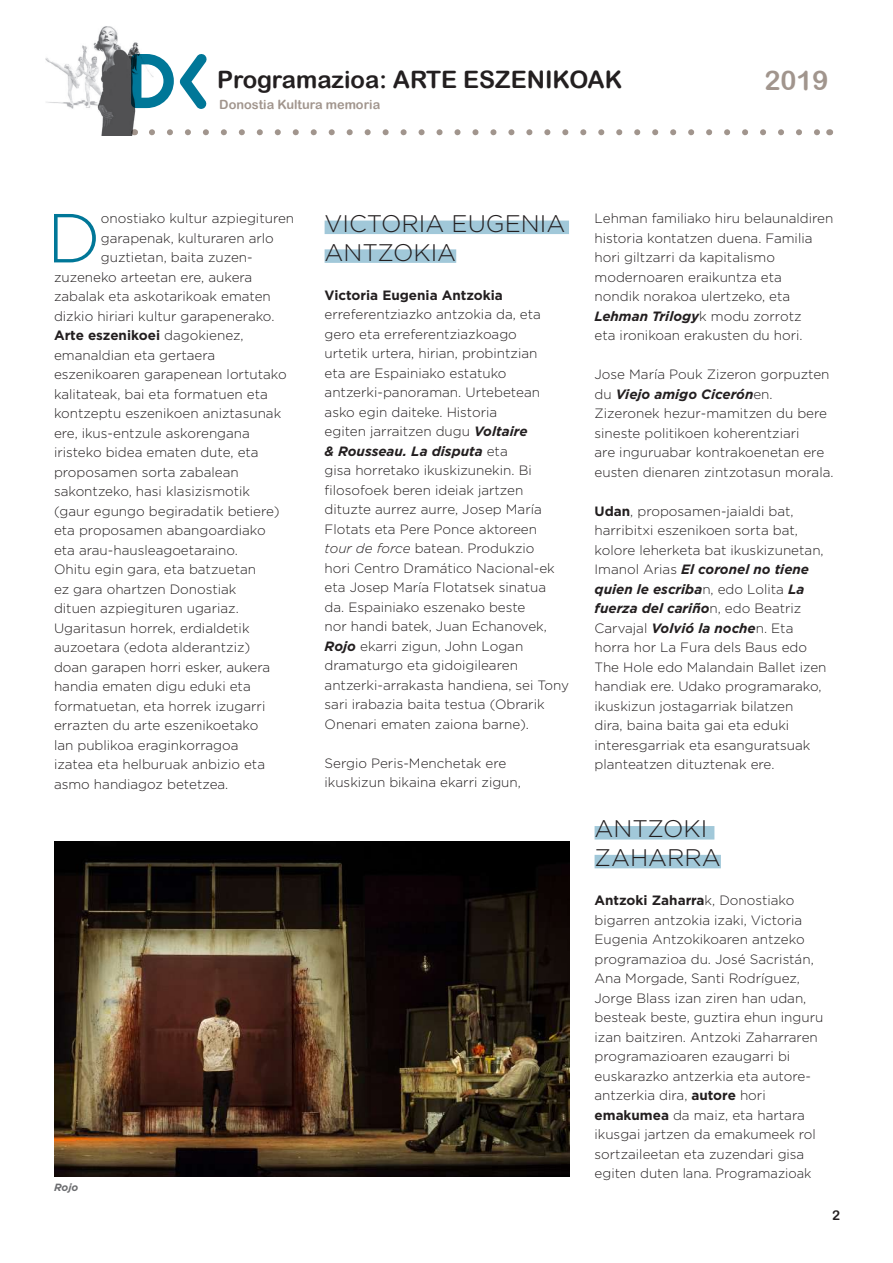
<style>
.page{position:relative;width:893px;height:1263px;background:#fff}
.page>*{position:absolute;margin:0;border:0;box-sizing:border-box;transform-origin:0 0}
.t1{font:300 69.15px "Gotham";color:#007798}
.t2{font:27px "Arial Rounded MT Bold";color:#a1958d}
.t3{font:300 24px/28.8px "Gotham";color:#231f20}
.t4{font:24px "Arial Rounded MT Bold";color:#231f20}
.t5{font:300 13.5px/19.5px "Gotham";color:#231f20}
.t6{font:700 13.5px "Gotham";color:#231f20}
.t7{font:13.5px "Arial Rounded MT Bold";color:#231f20}
.t8{font:12.75px "Arial Rounded MT Bold";color:#a1958d}
.t9{font:italic 700 10.5px "Gotham";color:#6c6d70}
.s1{font-weight:300}
.s2{font-weight:700;font-style:italic}
.s3{font-style:italic}
.s4{font-weight:700}
</style>
<div class="page">
<svg style="left:153px;top:54px;width:21px;height:54px"></svg>
<svg style="left:180px;top:54px;width:27px;height:55px"></svg>
<svg style="left:153px;top:129px;width:667px;height:6px"></svg>
<img style="left:46px;top:26px;width:107px;height:109px">
<div style="left:325px;top:221px;width:244px;height:13px;background:#a1c8d9"></div>
<div style="left:325px;top:249px;width:131px;height:14px;background:#a1c8d9"></div>
<div style="left:595px;top:826px;width:119px;height:13px;background:#a1c8d9"></div>
<div style="left:595px;top:855px;width:126px;height:13px;background:#a1c8d9"></div>
<img style="left:54px;top:841px;width:515px;height:336px">
<h3 class="t4" style="left:217px;top:65px;width:407px">Programazioa: Arte Eszenikoak</h3>
<h2 class="t2" style="left:764px;top:65px;width:66px">2019</h2>
<p class="t8" style="left:219px;top:97px;width:162px">Donostia Kultura memoria</p>
<h1 class="t1" style="left:47px;top:194px;width:56px">D</h1>
<p class="t5" style="left:101px;top:209px;width:195px">onostiako kultur azpiegituren</p>
<p class="t5" style="left:101px;top:228px;width:174px">garapenak, kulturaren arlo</p>
<p class="t5" style="left:101px;top:247px;width:153px">guztietan, baita zuzen-</p>
<p class="t5" style="left:54px;top:267px;width:200px">zuzeneko arteetan ere, aukera</p>
<p class="t5" style="left:54px;top:286px;width:218px">zabalak eta askotarikoak ematen</p>
<p class="t5" style="left:54px;top:306px;width:222px">dizkio hiriari kultur garapenerako.</p>
<p class="t6" style="left:54px;top:327px;width:191px">Arte eszenikoei <span class="s1">dagokienez,</span></p>
<p class="t5" style="left:54px;top:345px;width:163px">emanaldian eta gertaera</p>
<p class="t5" style="left:54px;top:364px;width:234px">eszenikoaren garapenean lortutako</p>
<p class="t5" style="left:54px;top:384px;width:215px">kalitateak, bai eta formatuen eta</p>
<p class="t5" style="left:54px;top:403px;width:229px">kontzeptu eszenikoen aniztasunak</p>
<p class="t5" style="left:54px;top:423px;width:197px">ere, ikus-entzule askorengana</p>
<p class="t5" style="left:54px;top:442px;width:206px">iristeko bidea ematen dute, eta</p>
<p class="t5" style="left:54px;top:462px;width:186px">proposamen sorta zabalean</p>
<p class="t5" style="left:54px;top:481px;width:198px">sakontzeko, hasi klasizismotik</p>
<p class="t5" style="left:54px;top:501px;width:227px">(gaur egungo begiradatik betiere)</p>
<p class="t5" style="left:54px;top:520px;width:213px">eta proposamen abangoardiako</p>
<p class="t5" style="left:54px;top:540px;width:185px">eta arau-hausleagoetaraino.</p>
<p class="t5" style="left:54px;top:559px;width:204px">Ohitu egin gara, eta batzuetan</p>
<p class="t5" style="left:54px;top:579px;width:184px">ez gara ohartzen Donostiak</p>
<p class="t5" style="left:54px;top:598px;width:186px">dituen azpiegituren ugariaz.</p>
<p class="t5" style="left:54px;top:618px;width:197px">Ugaritasun horrek, erdialdetik</p>
<p class="t5" style="left:54px;top:637px;width:198px">auzoetara (edota alderantziz)</p>
<p class="t5" style="left:54px;top:657px;width:218px">doan garapen horri esker, aukera</p>
<p class="t5" style="left:54px;top:676px;width:198px">handia ematen digu eduki eta</p>
<p class="t5" style="left:54px;top:696px;width:213px">formatuetan, eta horrek izugarri</p>
<p class="t5" style="left:54px;top:715px;width:206px">errazten du arte eszenikoetako</p>
<p class="t5" style="left:54px;top:735px;width:186px">lan publikoa eraginkorragoa</p>
<p class="t5" style="left:54px;top:754px;width:213px">izatea eta helburuak anbizio eta</p>
<p class="t5" style="left:54px;top:774px;width:176px">asmo handiagoz betetzea.</p>
<p class="t9" style="left:54px;top:1180px;width:26px">Rojo</p>
<h3 class="t3" style="left:325px;top:208px;width:242px">VICTORIA EUGENIA<br>ANTZOKIA</h3>
<p class="t6" style="left:325px;top:286px;width:180px">Victoria Eugenia Antzokia</p>
<p class="t5" style="left:325px;top:304px;width:246px">erreferentziazko antzokia da, eta gero eta erreferentziazkoago<br>urtetik urtera, hirian, probintzian<br>eta are Espainiako estatuko antzerki-panoraman. Urtebetean asko egin daiteke. Historia<br>egiten jarraitzen dugu <span class="s2">Voltaire<br>&amp; Rousseau. La disputa</span> eta<br>gisa horretako ikuskizunekin. Bi filosofoek beren ideiak jartzen dituzte aurrez aurre, Josep María<br>Flotats eta Pere Ponce aktoreen<br><span class="s3">tour de force</span> batean. Produkzio<br>hori Centro Dramático Nacional-ek eta Josep María Flotatsek sinatua da. Espainiako eszenako beste<br>nor handi batek, Juan Echanovek,<br><span class="s2">Rojo</span> ekarri zigun, John Logan dramaturgo eta gidoigilearen antzerki-arrakasta handiena, sei Tony sari irabazia baita testua (Obrarik<br>Onenari ematen zaiona barne).</p>
<p class="t5" style="left:325px;top:753px;width:198px">Sergio Peris-Menchetak ere ikuskizun bikaina ekarri zigun,</p>
<p class="t5" style="left:595px;top:209px;width:240px">Lehman familiako hiru belaunaldiren historia kontatzen duena. Familia hori giltzarri da kapitalismo modernoaren eraikuntza eta<br>nondik norakoa ulertzeko, eta<br><span class="s2">Lehman Trilogy</span>k modu zorrotz<br>eta ironikoan erakusten du hori.</p>
<p class="t5" style="left:595px;top:364px;width:240px">Jose María Pouk Zizeron gorpuzten du <span class="s2">Viejo amigo Cicerón</span>en.<br>Zizeronek hezur-mamitzen du bere sineste politikoen koherentziari<br>are inguruabar kontrakoenetan ere eusten dienaren zintzotasun morala.</p>
<p class="t5" style="left:595px;top:501px;width:233px"><span class="s4">Udan</span>, proposamen-jaialdi bat, harribitxi eszenikoen sorta bat, kolore leherketa bat ikuskizunetan,<br>Imanol Arias <span class="s2">El coronel no tiene quien le escriba</span>n, edo Lolita <span class="s2">La fuerza del cariño</span>n, edo Beatriz<br>Carvajal <span class="s2">Volvió la noche</span>n. Eta horra hor La Fura dels Baus edo<br>The Hole edo Malandain Ballet izen handiak ere. Udako programarako, ikuskizun jostagarriak bilatzen<br>dira, baina baita gai eta eduki interesgarriak eta esanguratsuak planteatzen dituztenak ere.</p>
<h3 class="t3" style="left:595px;top:814px;width:128px">ANTZOKI<br>ZAHARRA</h3>
<p class="t5" style="left:595px;top:890px;width:230px"><span class="s4">Antzoki Zaharra</span>k, Donostiako bigarren antzokia izaki, Victoria<br>Eugenia Antzokikoaren antzeko programazioa du. José Sacristán,<br>Ana Morgade, Santi Rodríguez,<br>Jorge Blass izan ziren han udan, besteak beste, guztira ehun inguru izan baitziren. Antzoki Zaharraren programazioaren ezaugarri bi euskarazko antzerkia eta autore&shy;antzerkia dira, <span class="s4">autore</span> hori <span class="s4">emakumea</span> da maiz, eta hartara ikusgai jartzen da emakumeek rol sortzaileetan eta zuzendari gisa egiten duten lana. Programazioak</p>
<p class="t7" style="left:832px;top:1208px;width:10px">2</p>
</div>
